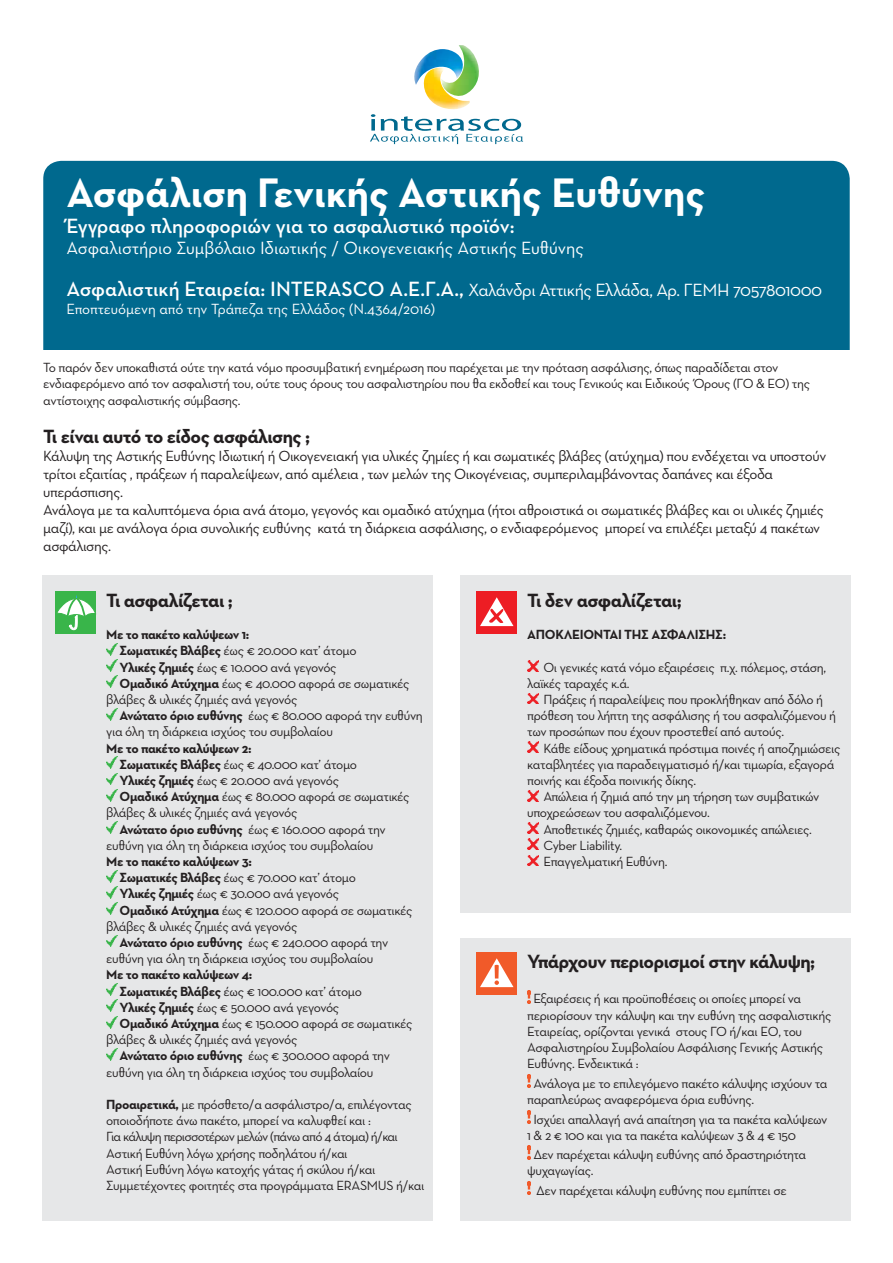
<style>
.page{position:relative;width:893px;height:1263px;background:#fff}
.page>*{position:absolute;margin:0;border:0;box-sizing:border-box;transform-origin:0 0}
.t1{font:700 42px "Neutra Text Greek";color:#fff}
.t2{font:600 21px "Neutra Text Greek";color:#fff}
.t3{font:700 19.5px "Neutra Text Greek";letter-spacing:-.035em;color:#231f20}
.t4{font:18px "Neutra Text Greek";letter-spacing:-.01em;color:#fff}
.t5{font:15px/18px "Neutra Text Greek";letter-spacing:-.03em;color:#231f20}
.t6{font:15px "Neutra Text Greek";color:#fff}
.t7{font:13.5px/16.2px "Neutra Text Greek";letter-spacing:-.03em;color:#231f20}
.t8{font:700 13.5px "Neutra Text Greek";letter-spacing:-.035em;color:#231f20}
.t9{font:700 13.5px "Neutra Text Greek";letter-spacing:.09em;color:#231f20}
.s1{font-weight:600;font-size:21px}
.s2{font-weight:700}
</style>
<div class="page">
<div style="left:43px;top:161px;width:807px;height:189px;background:#00698e"></div>
<svg style="left:370px;top:114px;width:153px;height:30px"></svg>
<img style="left:414px;top:49px;width:26px;height:36px">
<img style="left:423px;top:68px;width:47px;height:42px">
<img style="left:440px;top:45px;width:39px;height:53px">
<div style="left:43px;top:575px;width:390px;height:645px;background:#e6e7e8"></div>
<div style="left:460px;top:575px;width:390px;height:338px;background:#e6e7e8"></div>
<div style="left:460px;top:938px;width:390px;height:282px;background:#e6e7e8"></div>
<svg style="left:106px;top:643px;width:11px;height:45px"></svg>
<svg style="left:106px;top:708px;width:11px;height:12px"></svg>
<svg style="left:106px;top:757px;width:11px;height:44px"></svg>
<svg style="left:106px;top:822px;width:11px;height:11px"></svg>
<svg style="left:106px;top:870px;width:11px;height:44px"></svg>
<svg style="left:106px;top:935px;width:11px;height:12px"></svg>
<svg style="left:106px;top:984px;width:11px;height:44px"></svg>
<svg style="left:106px;top:1048px;width:11px;height:12px"></svg>
<svg style="left:527px;top:661px;width:11px;height:10px"></svg>
<svg style="left:527px;top:693px;width:11px;height:11px"></svg>
<svg style="left:527px;top:742px;width:11px;height:10px"></svg>
<svg style="left:527px;top:790px;width:11px;height:11px"></svg>
<svg style="left:527px;top:823px;width:11px;height:10px"></svg>
<svg style="left:527px;top:839px;width:11px;height:27px"></svg>
<svg style="left:527px;top:990px;width:4px;height:13px"></svg>
<img style="left:527px;top:1074px;width:4px;height:14px">
<svg style="left:527px;top:1110px;width:4px;height:13px"></svg>
<svg style="left:527px;top:1146px;width:4px;height:13px"></svg>
<img style="left:527px;top:1181px;width:4px;height:14px">
<div style="left:55px;top:591px;width:41px;height:43px;background:#39b54a"></div>
<svg style="left:57px;top:595px;width:38px;height:35px"></svg>
<div style="left:476px;top:591px;width:41px;height:43px;background:#ed1d24"></div>
<svg style="left:480px;top:597px;width:33px;height:29px"></svg>
<div style="left:476px;top:952px;width:41px;height:43px;background:#f15a29"></div>
<svg style="left:480px;top:958px;width:33px;height:29px"></svg>
<h1 class="t1" style="left:66px;top:167px;width:640px">Ασφάλιση Γενικής Αστικής Ευθύνης</h1>
<h2 class="t2" style="left:66px;top:212px;width:450px">Έγγραφο πληροφοριών για το ασφαλιστικό προϊόν:</h2>
<h3 class="t4" style="left:66px;top:237px;width:519px">Ασφαλιστήριο Συμβόλαιο Ιδιωτικής / Οικογενειακής Αστικής Ευθύνης</h3>
<h3 class="t4" style="left:66px;top:279px;width:757px"><span class="s1">Ασφαλιστική Εταιρεία: INTERASCO Α.Ε.Γ.Α.,</span> Χαλάνδρι Αττικής Ελλάδα, Αρ. ΓΕΜΗ 7057801000</h3>
<p class="t6" style="left:66px;top:300px;width:370px">Εποπτευόμενη από την Τράπεζα της Ελλάδος (Ν.4364/2016)</p>
<p class="t7" style="left:43px;top:359px;width:768px">Το παρόν δεν υποκαθιστά ούτε την κατά νόμο προσυμβατική ενημέρωση που παρέχεται με την πρόταση ασφάλισης, όπως παραδίδεται στον ενδιαφερόμενο από τον ασφαλιστή του, ούτε τους όρους του ασφαλιστηρίου που θα εκδοθεί και τους Γενικούς και Ειδικούς Όρους (ΓΟ &amp; ΕΟ) της αντίστοιχης ασφαλιστικής σύμβασης.</p>
<h3 class="t3" style="left:43px;top:424px;width:269px">Τι είναι αυτό το είδος ασφάλισης ;</h3>
<p class="t5" style="left:43px;top:447px;width:784px">Κάλυψη της Αστικής Ευθύνης Ιδιωτική ή Οικογενειακή για υλικές ζημίες ή και σωματικές βλάβες (ατύχημα) που ενδέχεται να υποστούν τρίτοι εξαιτίας , πράξεων ή παραλείψεων, από αμέλεια , των μελών της Οικογένειας, συμπεριλαμβάνοντας δαπάνες και έξοδα υπεράσπισης.<br>Ανάλογα με τα καλυπτόμενα όρια ανά άτομο, γεγονός και ομαδικό ατύχημα (ήτοι αθροιστικά οι σωματικές βλάβες και οι υλικές ζημιές μαζί), και με ανάλογα όρια συνολικής ευθύνης κατά τη διάρκεια ασφάλισης, ο ενδιαφερόμενος μπορεί να επιλέξει μεταξύ 4 πακέτων ασφάλισης.</p>
<h3 class="t3" style="left:106px;top:588px;width:128px">Τι ασφαλίζεται ;</h3>
<p class="t8" style="left:106px;top:626px;width:145px">Με το πακέτο καλύψεων 1:</p>
<p class="t7" style="left:120px;top:642px;width:239px"><span class="s2">Σωματικές Βλάβες</span> έως € 20.000 κατ’ άτομο</p>
<p class="t7" style="left:120px;top:659px;width:219px"><span class="s2">Υλικές ζημιές</span> έως € 10.000 ανά γεγονός</p>
<p class="t7" style="left:120px;top:675px;width:291px"><span class="s2">Ομαδικό Ατύχημα</span> έως € 40.000 αφορά σε σωματικές</p>
<p class="t7" style="left:106px;top:691px;width:193px">βλάβες &amp; υλικές ζημιές ανά γεγονός</p>
<p class="t7" style="left:120px;top:707px;width:305px"><span class="s2">Ανώτατο όριο ευθύνης</span> έως € 80.000 αφορά την ευθύνη</p>
<p class="t7" style="left:106px;top:723px;width:228px">για όλη τη διάρκεια ισχύος του συμβολαίου</p>
<p class="t8" style="left:106px;top:739px;width:147px">Με το πακέτο καλύψεων 2:</p>
<p class="t7" style="left:120px;top:756px;width:239px"><span class="s2">Σωματικές Βλάβες</span> έως € 40.000 κατ’ άτομο</p>
<p class="t7" style="left:120px;top:772px;width:221px"><span class="s2">Υλικές ζημιές</span> έως € 20.000 ανά γεγονός</p>
<p class="t7" style="left:120px;top:788px;width:291px"><span class="s2">Ομαδικό Ατύχημα</span> έως € 80.000 αφορά σε σωματικές</p>
<p class="t7" style="left:106px;top:804px;width:193px">βλάβες &amp; υλικές ζημιές ανά γεγονός</p>
<p class="t7" style="left:120px;top:821px;width:268px"><span class="s2">Ανώτατο όριο ευθύνης</span> έως € 160.000 αφορά την</p>
<p class="t7" style="left:106px;top:837px;width:269px">ευθύνη για όλη τη διάρκεια ισχύος του συμβολαίου</p>
<p class="t8" style="left:106px;top:853px;width:147px">Με το πακέτο καλύψεων 3:</p>
<p class="t7" style="left:120px;top:869px;width:238px"><span class="s2">Σωματικές Βλάβες</span> έως € 70.000 κατ’ άτομο</p>
<p class="t7" style="left:120px;top:885px;width:221px"><span class="s2">Υλικές ζημιές</span> έως € 30.000 ανά γεγονός</p>
<p class="t7" style="left:120px;top:902px;width:294px"><span class="s2">Ομαδικό Ατύχημα</span> έως € 120.000 αφορά σε σωματικές</p>
<p class="t7" style="left:106px;top:918px;width:193px">βλάβες &amp; υλικές ζημιές ανά γεγονός</p>
<p class="t7" style="left:120px;top:934px;width:270px"><span class="s2">Ανώτατο όριο ευθύνης</span> έως € 240.000 αφορά την</p>
<p class="t7" style="left:106px;top:950px;width:269px">ευθύνη για όλη τη διάρκεια ισχύος του συμβολαίου</p>
<p class="t8" style="left:106px;top:966px;width:148px">Με το πακέτο καλύψεων 4:</p>
<p class="t7" style="left:120px;top:983px;width:244px"><span class="s2">Σωματικές Βλάβες</span> έως € 100.000 κατ’ άτομο</p>
<p class="t7" style="left:120px;top:999px;width:221px"><span class="s2">Υλικές ζημιές</span> έως € 50.000 ανά γεγονός</p>
<p class="t7" style="left:120px;top:1015px;width:294px"><span class="s2">Ομαδικό Ατύχημα</span> έως € 150.000 αφορά σε σωματικές</p>
<p class="t7" style="left:106px;top:1031px;width:193px">βλάβες &amp; υλικές ζημιές ανά γεγονός</p>
<p class="t7" style="left:120px;top:1047px;width:272px"><span class="s2">Ανώτατο όριο ευθύνης</span> έως € 300.000 αφορά την</p>
<p class="t7" style="left:106px;top:1064px;width:269px">ευθύνη για όλη τη διάρκεια ισχύος του συμβολαίου</p>
<p class="t7" style="left:106px;top:1096px;width:320px"><span class="s2">Προαιρετικά,</span> με πρόσθετο/α ασφάλιστρο/α, επιλέγοντας οποιοδήποτε άνω πακέτο, μπορεί να καλυφθεί και :<br>Για κάλυψη περισσοτέρων μελών (πάνω από 4 άτομα) ή/και Αστική Ευθύνη λόγω χρήσης ποδηλάτου ή/και<br>Αστική Ευθύνη λόγω κατοχής γάτας ή σκύλου ή/και Συμμετέχοντες φοιτητές στα προγράμματα ERASMUS ή/και</p>
<h3 class="t3" style="left:527px;top:588px;width:156px">Τι δεν ασφαλίζεται;</h3>
<p class="t9" style="left:527px;top:626px;width:200px">Αποκλείονται της ασφάλισης:</p>
<p class="t7" style="left:527px;top:659px;width:300px;text-indent:16px">Οι γενικές κατά νόμο εξαιρέσεις π.χ. πόλεμος, στάση, λαϊκές ταραχές κ.ά.</p>
<p class="t7" style="left:527px;top:691px;width:310px;text-indent:16px">Πράξεις ή παραλείψεις που προκλήθηκαν από δόλο ή πρόθεση του λήπτη της ασφάλισης ή του ασφαλιζόμενου ή των προσώπων που έχουν προστεθεί από αυτούς.</p>
<p class="t7" style="left:543px;top:740px;width:298px">Κάθε είδους χρηματικά πρόστιμα ποινές ή αποζημιώσεις</p>
<p class="t7" style="left:527px;top:756px;width:309px">καταβλητέες για παραδειγματισμό ή/και τιμωρία, εξαγορά</p>
<p class="t7" style="left:527px;top:772px;width:170px">ποινής και έξοδα ποινικής δίκης.</p>
<p class="t7" style="left:543px;top:788px;width:277px">Απώλεια ή ζημιά από την μη τήρηση των συμβατικών</p>
<p class="t7" style="left:527px;top:804px;width:184px">υποχρεώσεων του ασφαλιζόμενου.</p>
<p class="t7" style="left:543px;top:821px;width:270px">Αποθετικές ζημιές, καθαρώς οικονομικές απώλειες.</p>
<p class="t7" style="left:543px;top:837px;width:80px">Cyber Liability.</p>
<p class="t7" style="left:543px;top:853px;width:125px">Επαγγελματική Ευθύνη.</p>
<h3 class="t3" style="left:527px;top:949px;width:290px">Υπάρχουν περιορισμοί στην κάλυψη;</h3>
<p class="t7" style="left:527px;top:990px;width:306px;text-indent:6px">Εξαιρέσεις ή και προϋποθέσεις οι οποίες μπορεί να περιορίσουν την κάλυψη και την ευθύνη της ασφαλιστικής Εταιρείας, ορίζονται γενικά στους ΓΟ ή/και ΕΟ, του Ασφαλιστηρίου Συμβολαίου Ασφάλισης Γενικής Αστικής Ευθύνης. Ενδεικτικά :</p>
<p class="t7" style="left:527px;top:1075px;width:302px;text-indent:6px">Ανάλογα με το επιλεγόμενο πακέτο κάλυψης ισχύουν τα παραπλεύρως αναφερόμενα όρια ευθύνης.</p>
<p class="t7" style="left:527px;top:1110px;width:302px;text-indent:6px">Ισχύει απαλλαγή ανά απαίτηση για τα πακέτα καλύψεων<br>1 &amp; 2 € 100 και για τα πακέτα καλύψεων 3 &amp; 4 € 150</p>
<p class="t7" style="left:527px;top:1146px;width:280px;text-indent:6px">Δεν παρέχεται κάλυψη ευθύνης από δραστηριότητα ψυχαγωγίας.</p>
<p class="t7" style="left:536px;top:1182px;width:252px">Δεν παρέχεται κάλυψη ευθύνης που εμπίπτει σε</p>
</div>
